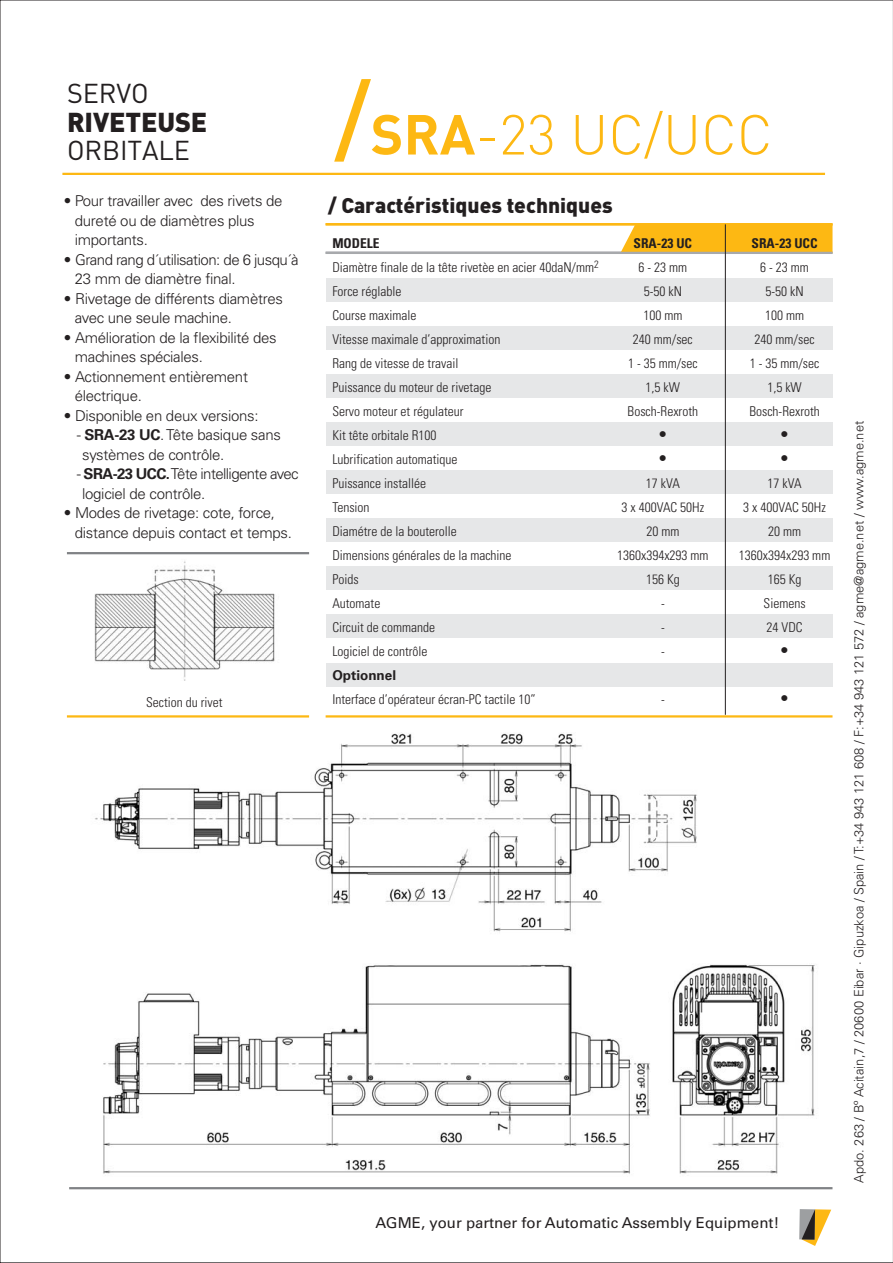
<style>
.page{position:relative;width:893px;height:1263px;background:#fff}
.page>*{position:absolute;margin:0;border:0;box-sizing:border-box;transform-origin:0 0}
.t1{font:300 55.5px "DIN";color:#fdb813}
.t2{font:27px "DIN";letter-spacing:-.005em;color:#231f20}
.t3{font:900 27px "DIN";letter-spacing:-.005em;color:#231f20}
.t4{font:900 21px "DIN";color:#231f20}
.t5{font:300 condensed 16.5px "Univers LT Std";color:#231f20}
.t6{font:300 15px/19.5px "Univers LT Std";letter-spacing:-.02em;color:#231f20}
.t7{font:300 15px/19.5px "Univers LT Std";letter-spacing:-.04em;color:#231f20}
.t8{font:15px "Univers LT Std";color:#231f20}
.t9{font:300 condensed 13.5px/24px "Univers LT Std";color:#231f20}
.t10{font:700 condensed 13.5px "Univers LT Std";color:#231f20}
.t11{font:700 13.5px "Univers LT Std";color:#231f20}
.t12{font:300 12.9px "Univers LT Std";color:#231f20}
.s1{font-weight:500;font-size:96px}
.s2{font-weight:700}
</style>
<div class="page">
<img style="left:86px;top:710px;width:747px;height:480px">
<hr style="left:62px;top:173px;width:763px;height:2px;background:#fdb813">
<svg style="left:799px;top:1209px;width:32px;height:37px"></svg>
<hr style="left:325px;top:715px;width:507px;height:3px;background:#fdb813">
<div style="left:325px;top:278px;width:507px;height:24px;background:#e6e7e8"></div>
<div style="left:325px;top:326px;width:507px;height:24px;background:#e6e7e8"></div>
<div style="left:325px;top:374px;width:507px;height:24px;background:#e6e7e8"></div>
<div style="left:325px;top:422px;width:507px;height:24px;background:#e6e7e8"></div>
<div style="left:325px;top:470px;width:507px;height:24px;background:#e6e7e8"></div>
<div style="left:325px;top:518px;width:507px;height:24px;background:#e6e7e8"></div>
<div style="left:325px;top:566px;width:507px;height:24px;background:#e6e7e8"></div>
<div style="left:325px;top:614px;width:507px;height:24px;background:#e6e7e8"></div>
<div style="left:325px;top:663px;width:507px;height:24px;background:#e6e7e8"></div>
<svg style="left:620px;top:226px;width:212px;height:26px;background:#fcba1c"></svg>
<hr style="left:325px;top:252px;width:507px;height:2px;background:#a7a9ac">
<hr style="left:325px;top:223px;width:507px;height:3px;background:#fdb813">
<hr style="left:725px;top:224px;width:1px;height:491px;background:#231f20">
<img style="left:71px;top:554px;width:226px;height:127px">
<hr style="left:67px;top:552px;width:242px;height:2px;background:#808285">
<hr style="left:69px;top:1187px;width:763px;height:2px;background:#808285">
<hr style="left:67px;top:715px;width:242px;height:3px;background:#fdb813">
<h2 class="t2" style="left:67px;top:84px;width:83px">SERVO</h2>
<h2 class="t3" style="left:67px;top:112px;width:142px">RIVETEUSE</h2>
<h2 class="t2" style="left:67px;top:141px;width:124px">ORBITALE</h2>
<h1 class="t1" style="left:334px;top:115px;width:440px"><span class="s1">/</span><span class="s2">SRA</span>-23 UC/UCC</h1>
<p class="t6" style="left:75px;top:192px;width:209px;text-indent:-11px">• Pour travailler avec des rivets de dureté ou de diamètres plus importants.</p>
<p class="t6" style="left:75px;top:251px;width:225px;text-indent:-11px">• Grand rang d´utilisation: de 6 jusqu´à<br>23 mm de diamètre final.</p>
<p class="t6" style="left:75px;top:290px;width:210px;text-indent:-11px">• Rivetage de différents diamètres avec une seule machine.</p>
<p class="t6" style="left:75px;top:329px;width:203px;text-indent:-11px">• Amélioration de la flexibilité des machines spéciales.</p>
<p class="t6" style="left:75px;top:368px;width:175px;text-indent:-11px">• Actionnement entièrement électrique.</p>
<p class="t6" style="left:64px;top:407px;width:196px">• Disponible en deux versions:</p>
<p class="t6" style="left:82px;top:426px;width:200px;text-indent:-5px">- <span class="s2">SRA-23 UC</span>. Tête basique sans systèmes de contrôle.</p>
<p class="t7" style="left:82px;top:465px;width:218px;text-indent:-5px">- <span class="s2">SRA-23 UCC.</span> Tête intelligente avec logiciel de contrôle.</p>
<p class="t6" style="left:75px;top:504px;width:218px;text-indent:-11px">• Modes de rivetage: cote, force, distance depuis contact et temps.</p>
<p class="t9" style="left:146px;top:691px;width:78px">Section du rivet</p>
<h3 class="t4" style="left:328px;top:198px;width:286px">/ Caractéristiques techniques</h3>
<p class="t9" style="left:332px;top:232px;width:268px"><span class="s2">MODELE<br></span>Diamètre finale de la tête rivetèe en acier 40daN/mm<sup>2<br></sup>Force réglable<br>Course maximale<br>Vitesse maximale d’approximation<br>Rang de vitesse de travail<br>Puissance du moteur de rivetage<br>Servo moteur et régulateur<br>Kit tête orbitale R100<br>Lubrification automatique<br>Puissance installée<br>Tension<br>Diamétre de la bouterolle<br>Dimensions générales de la machine<br>Poids<br>Automate<br>Circuit de commande<br>Logiciel de contrôle</p>
<p class="t11" style="left:332px;top:669px;width:65px">Optionnel</p>
<p class="t9" style="left:332px;top:688px;width:205px">Interface d’opérateur écran-PC tactile 10”</p>
<p class="t10" style="left:633px;top:237px;width:60px">SRA-23 UC</p>
<p class="t10" style="left:751px;top:237px;width:68px">SRA-23 UCC</p>
<p class="t9" style="left:638px;top:256px;width:50px">6 - 23 mm</p>
<p class="t9" style="left:760px;top:256px;width:50px">6 - 23 mm</p>
<p class="t9" style="left:643px;top:280px;width:40px">5-50 kN</p>
<p class="t9" style="left:765px;top:280px;width:40px">5-50 kN</p>
<p class="t9" style="left:643px;top:304px;width:40px">100 mm</p>
<p class="t9" style="left:765px;top:304px;width:40px">100 mm</p>
<p class="t9" style="left:633px;top:328px;width:61px">240 mm/sec</p>
<p class="t9" style="left:754px;top:328px;width:61px">240 mm/sec</p>
<p class="t9" style="left:628px;top:352px;width:71px">1 - 35 mm/sec</p>
<p class="t9" style="left:749px;top:352px;width:71px">1 - 35 mm/sec</p>
<p class="t9" style="left:645px;top:376px;width:36px">1,5 kW</p>
<p class="t9" style="left:767px;top:376px;width:36px">1,5 kW</p>
<p class="t9" style="left:627px;top:400px;width:72px">Bosch-Rexroth</p>
<p class="t9" style="left:749px;top:400px;width:72px">Bosch-Rexroth</p>
<p class="t5" style="left:658px;top:426px;width:11px">•</p>
<p class="t5" style="left:779px;top:426px;width:11px">•</p>
<p class="t5" style="left:658px;top:450px;width:11px">•</p>
<p class="t5" style="left:779px;top:450px;width:11px">•</p>
<p class="t9" style="left:646px;top:472px;width:35px">17 kVA</p>
<p class="t9" style="left:767px;top:472px;width:35px">17 kVA</p>
<p class="t9" style="left:621px;top:496px;width:84px">3 x 400VAC 50Hz</p>
<p class="t9" style="left:743px;top:496px;width:84px">3 x 400VAC 50Hz</p>
<p class="t9" style="left:646px;top:520px;width:34px">20 mm</p>
<p class="t9" style="left:768px;top:520px;width:34px">20 mm</p>
<p class="t9" style="left:617px;top:544px;width:93px">1360x394x293 mm</p>
<p class="t9" style="left:738px;top:544px;width:93px">1360x394x293 mm</p>
<p class="t9" style="left:646px;top:568px;width:35px">156 Kg</p>
<p class="t9" style="left:767px;top:568px;width:35px">165 Kg</p>
<p class="t9" style="left:661px;top:592px;width:5px">-</p>
<p class="t9" style="left:763px;top:592px;width:43px">Siemens</p>
<p class="t9" style="left:661px;top:616px;width:5px">-</p>
<p class="t9" style="left:766px;top:616px;width:37px">24 VDC</p>
<p class="t9" style="left:661px;top:640px;width:5px">-</p>
<p class="t5" style="left:779px;top:642px;width:11px">•</p>
<p class="t9" style="left:661px;top:688px;width:5px">-</p>
<p class="t5" style="left:779px;top:690px;width:11px">•</p>
<p class="t12" style="left:852px;top:1183px;width:764px;rotate:-90deg">Apdo. 263 / Bº Acitain,7 / 20600 Eibar · Gipuzkoa / Spain / T:+34 943 121 608 / F:+34 943 121 572 / agme@agme.net / www.agme.net</p>
<p class="t8" style="left:375px;top:1216px;width:405px">AGME, your partner for Automatic Assembly Equipment!</p>
</div>
